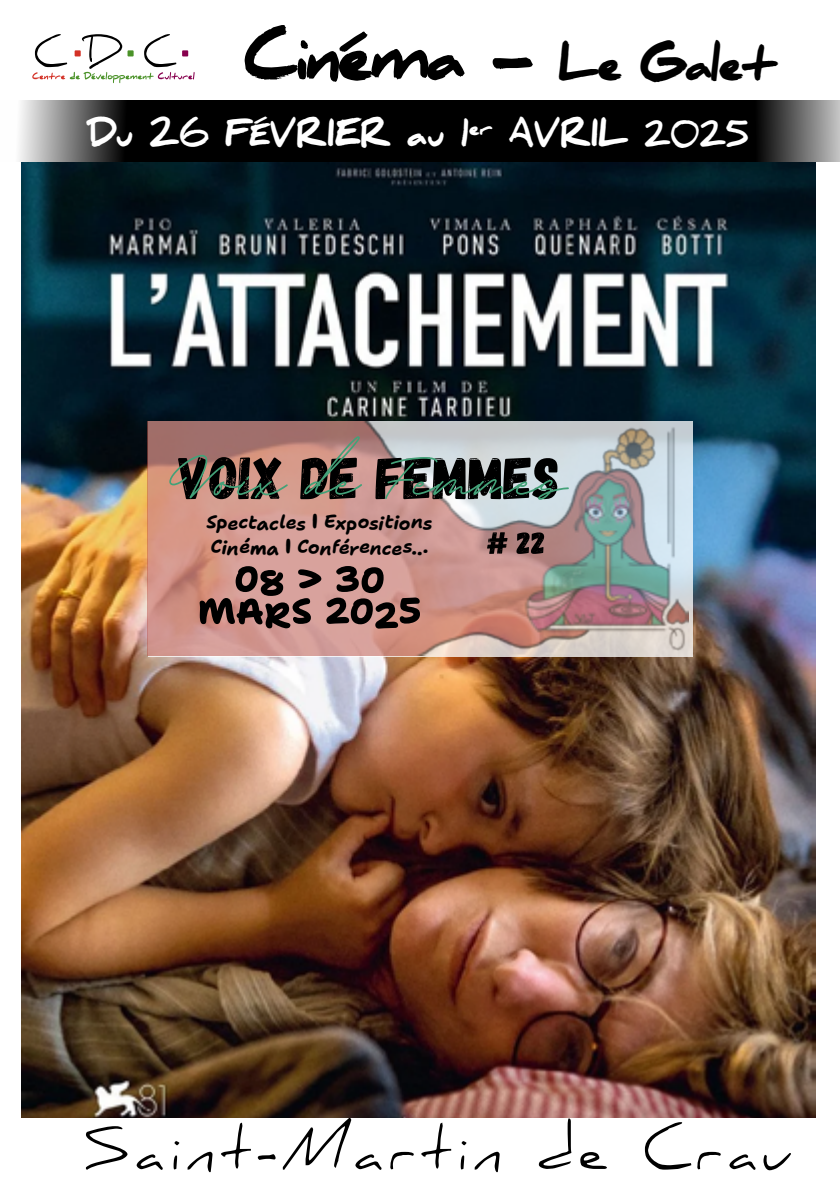
<style>
.page{position:relative;width:840px;height:1191px;background:#fff}
.page>*{position:absolute;margin:0;border:0;box-sizing:border-box;transform-origin:0 0}
.t1{font:900 63.4px "Daniel";letter-spacing:-.07em;color:#000}
.t2{font:56px "Daniel";letter-spacing:.1em;color:#000}
.t3{font:900 32px "Daniel";letter-spacing:-.02em;color:#fff}
.t4{font:italic 700 18.4px/24.6px "Shantell Sans Bouncy";color:#000}
.s1{font-size:43.8px}
.s2{font-size:28px}
.s3{font-family:"More Sugar";font-weight:400;font-style:normal;font-size:20.4px}
</style>
<div class="page">
<svg style="left:32px;top:34px;width:162px;height:49px"></svg>
<svg style="left:443px;top:100px;width:396px;height:62px;background:#131313"></svg>
<svg style="left:19px;top:100px;width:424px;height:62px;background:#1f1f1f"></svg>
<img style="left:21px;top:162px;width:794px;height:956px">
<img style="left:148px;top:421px;width:540px;height:235px">
<svg style="left:487px;top:532px;width:57px;height:22px"></svg>
<svg style="left:169px;top:436px;width:399px;height:64px;background:#7e726d"></svg>
<svg style="left:199px;top:566px;width:221px;height:62px;background:#89645f"></svg>
<h1 class="t1" style="left:243px;top:21px;width:534px">Cinéma - <span class="s1">Le Galet</span></h1>
<h3 class="t3" style="left:90px;top:116px;width:662px">Du 26 FÉVRIER au 1<sup>er</sup> AVRIL <span class="s2">2025</span></h3>
<p class="t4" style="left:206px;top:510px;width:228px">Spectacles <span class="s3">I</span> Expositions<br>Cinéma <span class="s3">I</span> Conférences...</p>
<h2 class="t2" style="left:83px;top:1117px;width:708px">Saint-Martin de Crau</h2>
</div>
